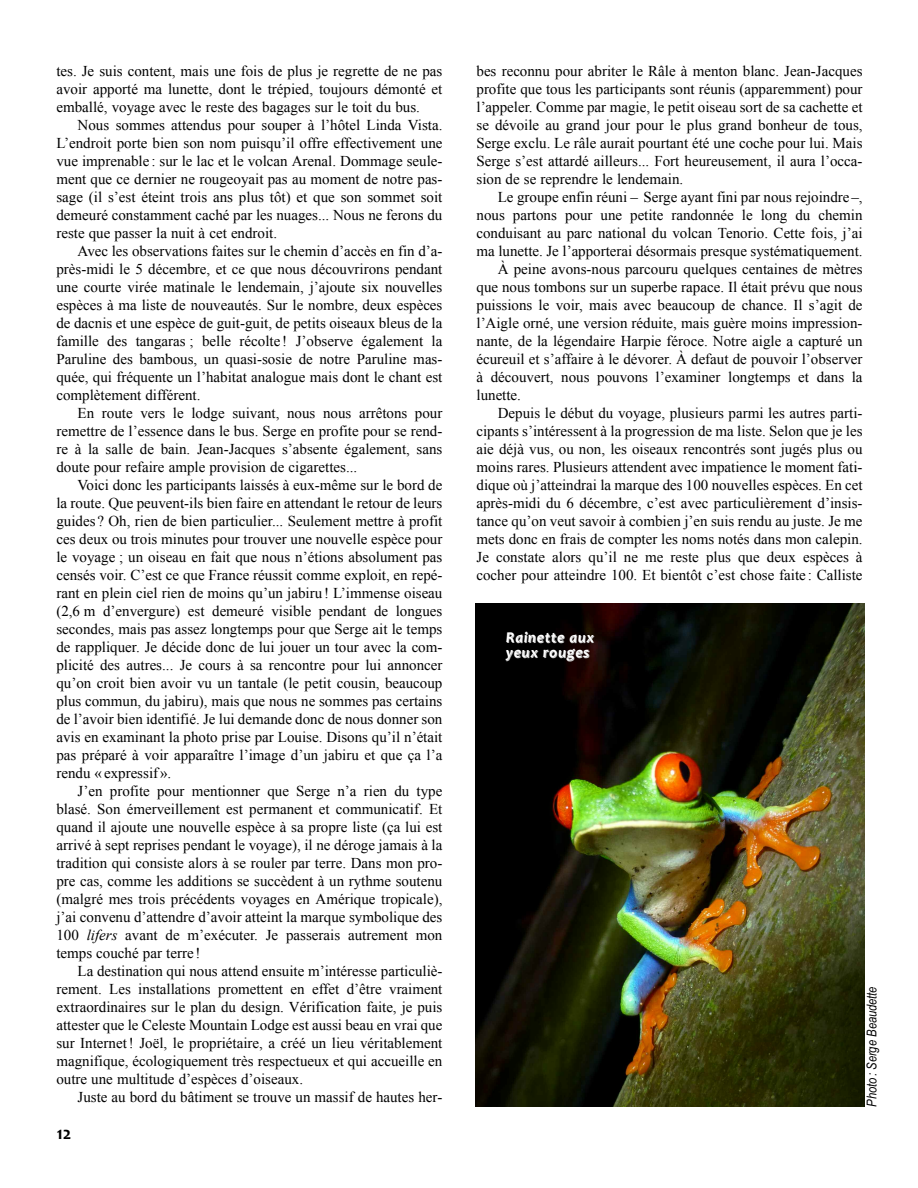
<style>
.page{position:relative;width:918px;height:1188px;background:#fff}
.page>*{position:absolute;margin:0;border:0;box-sizing:border-box;transform-origin:0 0}
.t1{font:700 18px "Candara";color:#000}
.t2{font:15px/18px "Times New Roman";color:#000;text-align:justify}
.t3{font:italic 700 15px/15px "Candara";letter-spacing:.05em;color:#fff}
.t4{font:italic 13.5px "Arial Narrow";color:#000}
.s1{font-style:italic}
</style>
<div class="page">
<img style="left:476px;top:603px;width:388px;height:503px">
<p class="t2" style="left:56px;top:62px;width:388px">tes. Je suis content, mais une fois de plus je regrette de ne pas avoir apporté ma lunette, dont le trépied, toujours démonté et emballé, voyage avec le reste des bagages sur le toit du bus.</p>
<p class="t2" style="left:56px;top:116px;width:388px;text-indent:21px">Nous sommes attendus pour souper à l’hôtel Linda Vista.<br>L’endroit porte bien son nom puisqu’il offre effectivement une vue imprenable : sur le lac et le volcan Arenal. Dommage seule&shy;ment que ce dernier ne rougeoyait pas au moment de notre pas&shy;sage (il s’est éteint trois ans plus tôt) et que son sommet soit demeuré constamment caché par les nuages... Nous ne ferons du reste que passer la nuit à cet endroit.</p>
<p class="t2" style="left:56px;top:242px;width:388px;text-indent:21px">Avec les observations faites sur le chemin d’accès en fin d’a&shy;près-midi le 5 décembre, et ce que nous découvrirons pendant une courte virée matinale le lendemain, j’ajoute six nouvelles espèces à ma liste de nouveautés. Sur le nombre, deux espèces de dacnis et une espèce de guit-guit, de petits oiseaux bleus de la famille des tangaras ; belle récolte ! J’observe également la Paruline des bambous, un quasi-sosie de notre Paruline mas&shy;quée, qui fréquente un l’habitat analogue mais dont le chant est complètement différent.</p>
<p class="t2" style="left:56px;top:404px;width:388px;text-indent:21px">En route vers le lodge suivant, nous nous arrêtons pour remettre de l’essence dans le bus. Serge en profite pour se rend&shy;re à la salle de bain. Jean-Jacques s’absente également, sans doute pour refaire ample provision de cigarettes...</p>
<p class="t2" style="left:56px;top:476px;width:388px;text-indent:21px">Voici donc les participants laissés à eux-même sur le bord de la route. Que peuvent-ils bien faire en attendant le retour de leurs guides ? Oh, rien de bien particulier... Seulement mettre à profit ces deux ou trois minutes pour trouver une nouvelle espèce pour le voyage ; un oiseau en fait que nous n’étions absolument pas censés voir. C’est ce que France réussit comme exploit, en repé&shy;rant en plein ciel rien de moins qu’un jabiru ! L’immense oiseau (2,6 m d’envergure) est demeuré visible pendant de longues secondes, mais pas assez longtemps pour que Serge ait le temps de rappliquer. Je décide donc de lui jouer un tour avec la com&shy;plicité des autres... Je cours à sa rencontre pour lui annoncer qu’on croit bien avoir vu un tantale (le petit cousin, beaucoup plus commun, du jabiru), mais que nous ne sommes pas certains de l’avoir bien identifié. Je lui demande donc de nous donner son avis en examinant la photo prise par Louise. Disons qu’il n’était pas préparé à voir apparaître l’image d’un jabiru et que ça l’a rendu «expressif ».</p>
<p class="t2" style="left:56px;top:782px;width:388px;text-indent:21px">J’en profite pour mentionner que Serge n’a rien du type blasé. Son émerveillement est permanent et communicatif. Et quand il ajoute une nouvelle espèce à sa propre liste (ça lui est arrivé à sept reprises pendant le voyage), il ne déroge jamais à la tradition qui consiste alors à se rouler par terre. Dans mon pro&shy;pre cas, comme les additions se succèdent à un rythme soutenu (malgré mes trois précédents voyages en Amérique tropicale), j’ai convenu d’attendre d’avoir atteint la marque symbolique des 100 <span class="s1">lifers</span> avant de m’exécuter. Je passerais autrement mon temps couché par terre !</p>
<p class="t2" style="left:56px;top:962px;width:388px;text-indent:21px">La destination qui nous attend ensuite m’intéresse particuliè&shy;rement. Les installations promettent en effet d’être vraiment extraordinaires sur le plan du design. Vérification faite, je puis attester que le Celeste Mountain Lodge est aussi beau en vrai que sur Internet! Joël, le propriétaire, a créé un lieu véritablement magnifique, écologiquement très respectueux et qui accueille en outre une multitude d’espèces d’oiseaux.</p>
<p class="t2" style="left:78px;top:1088px;width:366px">Juste au bord du bâtiment se trouve un massif de hautes her-</p>
<p class="t1" style="left:57px;top:1122px;width:16px">12</p>
<p class="t2" style="left:477px;top:62px;width:388px">bes reconnu pour abriter le Râle à menton blanc. Jean-Jacques profite que tous les participants sont réunis (apparemment) pour l’appeler. Comme par magie, le petit oiseau sort de sa cachette et se dévoile au grand jour pour le plus grand bonheur de tous, Serge exclu. Le râle aurait pourtant été une coche pour lui. Mais Serge s’est attardé ailleurs... Fort heureusement, il aura l’occa&shy;sion de se reprendre le lendemain.</p>
<p class="t2" style="left:498px;top:188px;width:366px">Le groupe enfin réuni – Serge ayant fini par nous rejoindre–,</p>
<p class="t2" style="left:477px;top:206px;width:388px">nous partons pour une petite randonnée le long du chemin</p>
<p class="t2" style="left:477px;top:224px;width:388px">conduisant au parc national du volcan Tenorio. Cette fois, j’ai</p>
<p class="t2" style="left:477px;top:242px;width:388px">ma lunette. Je l’apporterai désormais presque systématiquement.</p>
<p class="t2" style="left:498px;top:260px;width:366px">À peine avons-nous parcouru quelques centaines de mètres</p>
<p class="t2" style="left:477px;top:278px;width:388px">que nous tombons sur un superbe rapace. Il était prévu que nous</p>
<p class="t2" style="left:477px;top:296px;width:388px">puissions le voir, mais avec beaucoup de chance. Il s’agit de</p>
<p class="t2" style="left:477px;top:314px;width:388px">l’Aigle orné, une version réduite, mais guère moins impression-</p>
<p class="t2" style="left:477px;top:332px;width:388px">nante, de la légendaire Harpie féroce. Notre aigle a capturé un</p>
<p class="t2" style="left:477px;top:350px;width:388px">écureuil et s’affaire à le dévorer. À defaut de pouvoir l’observer</p>
<p class="t2" style="left:477px;top:368px;width:388px">à découvert, nous pouvons l’examiner longtemps et dans la</p>
<p class="t2" style="left:477px;top:386px;width:46px">lunette.</p>
<p class="t2" style="left:498px;top:404px;width:366px">Depuis le début du voyage, plusieurs parmi les autres parti-</p>
<p class="t2" style="left:477px;top:422px;width:388px">cipants s’intéressent à la progression de ma liste. Selon que je les</p>
<p class="t2" style="left:477px;top:440px;width:388px">aie déjà vus, ou non, les oiseaux rencontrés sont jugés plus ou</p>
<p class="t2" style="left:477px;top:458px;width:388px">moins rares. Plusieurs attendent avec impatience le moment fati-</p>
<p class="t2" style="left:477px;top:476px;width:388px">dique où j’atteindrai la marque des 100 nouvelles espèces. En cet</p>
<p class="t2" style="left:477px;top:494px;width:388px">après-midi du 6 décembre, c’est avec particulièrement d’insis-</p>
<p class="t2" style="left:477px;top:512px;width:388px">tance qu’on veut savoir à combien j’en suis rendu au juste. Je me</p>
<p class="t2" style="left:477px;top:530px;width:388px">mets donc en frais de compter les noms notés dans mon calepin.</p>
<p class="t2" style="left:477px;top:548px;width:388px">Je constate alors qu’il ne me reste plus que deux espèces à</p>
<p class="t2" style="left:477px;top:566px;width:388px">cocher pour atteindre 100. Et bientôt c’est chose faite : Calliste</p>
<p class="t3" style="left:506px;top:629px;width:90px">Rainette aux yeux rouges</p>
<p class="t4" style="left:864px;top:1107px;width:122px;rotate:-90deg">Photo : Serge Beaudette</p>
</div>
